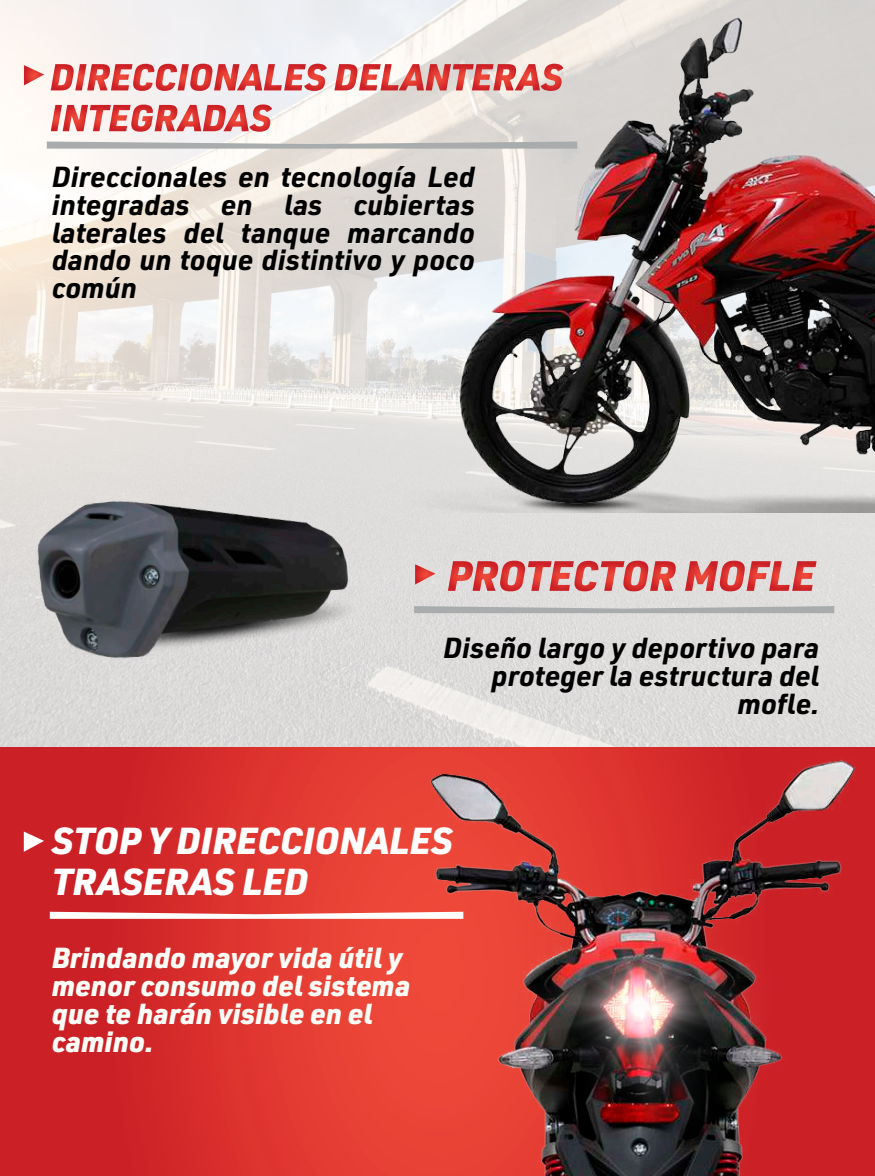
<style>
.page{position:relative;width:875px;height:1176px;background:#fff}
.page>*{position:absolute;margin:0;border:0;box-sizing:border-box;transform-origin:0 0}
.t1{font:italic 900 36.88px/40.8px "URWDIN";color:#fff}
.t2{font:italic 700 28.38px/27.8px "URWDIN";color:#000001;text-align:right}
.t3{font:italic 900 28.38px/27.8px "URWDIN";color:#fdfdf7}
</style>
<div class="page">
<img style="left:0;top:0;width:875px;height:697px">
<svg style="left:462px;top:561px;width:214px;height:30px;background:#da7c7b"></svg>
<svg style="left:685px;top:561px;width:132px;height:30px;background:#db7f7e"></svg>
<svg style="left:0;top:786px;width:391px;height:390px;background:#d72d2c"></svg>
<svg style="left:462px;top:606px;width:372px;height:7px;background:#b3b6b6"></svg>
<svg style="left:50px;top:912px;width:324px;height:7px"></svg>
<svg style="left:51px;top:64px;width:276px;height:27px"></svg>
<svg style="left:334px;top:64px;width:68px;height:27px"></svg>
<svg style="left:51px;top:104px;width:221px;height:28px"></svg>
<svg style="left:47px;top:142px;width:355px;height:7px;background:#b6b8b7"></svg>
<img style="left:402px;top:11px;width:473px;height:502px">
<img style="left:391px;top:697px;width:484px;height:479px">
<img style="left:0;top:157px;width:462px;height:629px">
<img style="left:374px;top:900px;width:460px;height:276px">
<svg style="left:24px;top:65px;width:20px;height:20px"></svg>
<svg style="left:24px;top:831px;width:20px;height:21px"></svg>
<svg style="left:415px;top:564px;width:20px;height:21px"></svg>
<p class="t2" style="left:52px;top:162px;width:425px;text-align:justify">Direccionales en tecnología Led integradas en las cubiertas laterales del tanque marcando dando un toque distintivo y poco común</p>
<p class="t2" style="left:443px;top:633px;width:378px">Diseño largo y deportivo para proteger la estructura del mofle.</p>
<p class="t1" style="left:52px;top:819px;width:402px">STOP Y DIRECCIONALES<br>TRASERAS LED</p>
<p class="t3" style="left:52px;top:943px;width:360px">Brindando mayor vida útil y menor consumo del sistema que te harán visible en el camino.</p>
</div>
